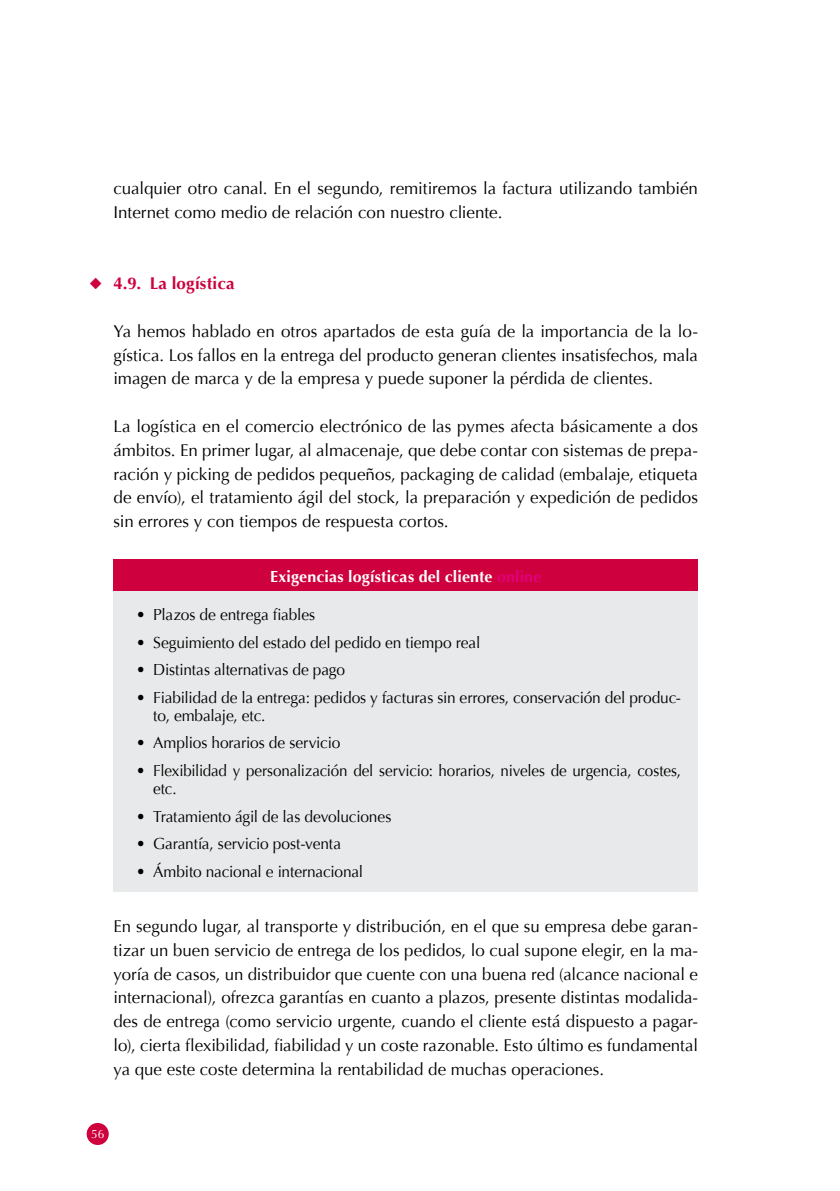
<style>
.page{position:relative;width:840px;height:1191px;background:#fff}
.page>*{position:absolute;margin:0;border:0;box-sizing:border-box;transform-origin:0 0}
.t1{font:17px/23.8px "Optima";color:#000;text-align:justify}
.t2{font:700 17px "Optima";letter-spacing:.01em;color:#ce003d}
.t3{font:16px/18.4px "Optima";letter-spacing:-.01em;color:#000}
.t4{font:16px/18.4px "Optima";letter-spacing:-.01em;color:#000;scale:.95 1}
.t5{font:700 16px "Optima";letter-spacing:.01em;color:#fff}
.t6{font:12px "Optima";color:#fff}
.s1{color:#e2007a}
</style>
<div class="page">
<div style="left:87px;top:1123px;width:22px;height:22px;background:#ce003d;border-radius:50%"></div>
<div style="left:113px;top:559px;width:584px;height:32px;background:#ce003d"></div>
<div style="left:113px;top:591px;width:584px;height:300px;background:#e8e9ea"></div>
<p class="t1" style="left:113px;top:176px;width:585px">cualquier otro canal. En el segundo, remitiremos la factura utilizando también<br>Internet como medio de relación con nuestro cliente.</p>
<p class="t2" style="left:113px;top:273px;width:122px">4.9. La logística</p>
<p class="t1" style="left:113px;top:319px;width:585px">Ya hemos hablado en otros apartados de esta guía de la importancia de la lo&shy;gística. Los fallos en la entrega del producto generan clientes insatisfechos, mala imagen de marca y de la empresa y puede suponer la pérdida de clientes.</p>
<p class="t1" style="left:113px;top:414px;width:585px">La logística en el comercio electrónico de las pymes afecta básicamente a dos ámbitos. En primer lugar, al almacenaje, que debe contar con sistemas de prepa&shy;ración y picking de pedidos pequeños, packaging de calidad (embalaje, etiqueta de envío), el tratamiento ágil del stock, la preparación y expedición de pedidos sin errores y con tiempos de respuesta cortos.</p>
<p class="t5" style="left:270px;top:567px;width:272px">Exigencias logísticas del cliente <span class="s1">online</span></p>
<p class="t3" style="left:136px;top:606px;width:180px">• Plazos de entrega fiables</p>
<p class="t3" style="left:136px;top:633px;width:345px">• Seguimiento del estado del pedido en tiempo real</p>
<p class="t3" style="left:136px;top:660px;width:210px">• Distintas alternativas de pago</p>
<p class="t3" style="left:153px;top:688px;width:529px;text-indent:-17px">• Fiabilidad de la entrega: pedidos y facturas sin errores, conservación del produc&shy;to, embalaje, etc.</p>
<p class="t3" style="left:136px;top:734px;width:205px">• Amplios horarios de servicio</p>
<p class="t4" style="left:153px;top:761px;width:556px;text-indent:-17px">• Flexibilidad y personalización del servicio: horarios, niveles de urgencia, costes, etc.</p>
<p class="t3" style="left:136px;top:807px;width:256px">• Tratamiento ágil de las devoluciones</p>
<p class="t3" style="left:136px;top:835px;width:206px">• Garantía, servicio post-venta</p>
<p class="t3" style="left:136px;top:862px;width:228px">• Ámbito nacional e internacional</p>
<p class="t1" style="left:113px;top:914px;width:585px">En segundo lugar, al transporte y distribución, en el que su empresa debe garan&shy;tizar un buen servicio de entrega de los pedidos, lo cual supone elegir, en la ma&shy;yoría de casos, un distribuidor que cuente con una buena red (alcance nacional e internacional), ofrezca garantías en cuanto a plazos, presente distintas modalida&shy;des de entrega (como servicio urgente, cuando el cliente está dispuesto a pagar&shy;lo), cierta flexibilidad, fiabilidad y un coste razonable. Esto último es fundamental ya que este coste determina la rentabilidad de muchas operaciones.</p>
<p class="t6" style="left:91px;top:1127px;width:15px">56</p>
</div>
